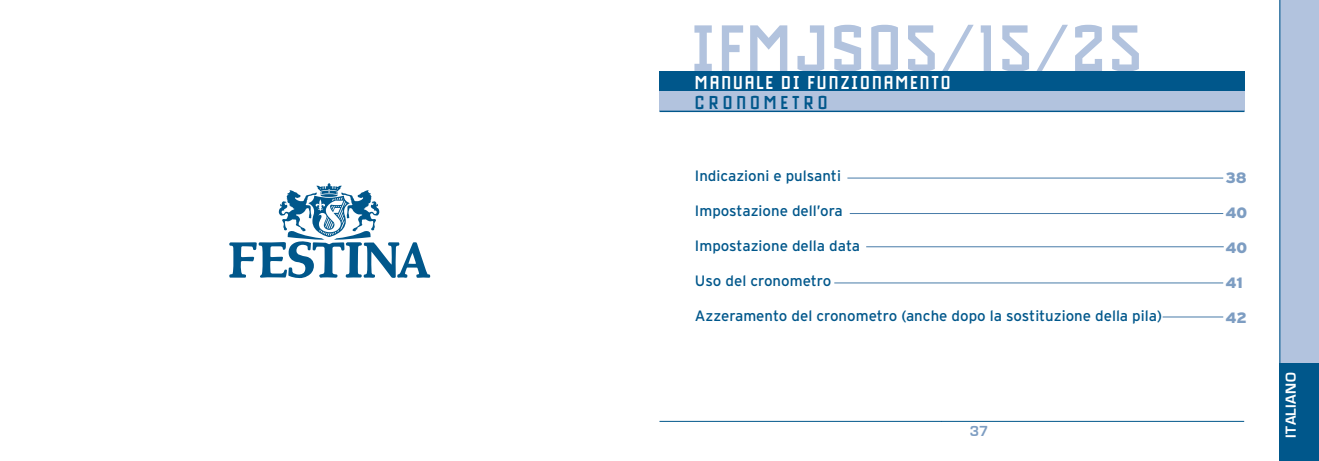
<style>
.page{position:relative;width:1319px;height:461px;background:#fff}
.page>*{position:absolute;margin:0;border:0;box-sizing:border-box;transform-origin:0 0}
.PAGINACIÓ{font:700 70px "Drukpa";letter-spacing:.04em;color:#b2c3de}
.TITULARS{font:700 20px "Drukpa";letter-spacing:.1em;color:#fff}
.t1{font:700 20px "Drukpa";color:#00578b}
.TEXT{font:15px "Interstate";color:#00578b}
.t2{font:900 15px "Interstate";color:#7d9dc2}
.PESTANYES{font:700 15px "Eurostile";letter-spacing:.025em;color:#fff}
.PAGINACIÓ-2{font:700 15px "Eurostile";color:#7d9dc2}
</style>
<div class="page">
<hr style="left:659px;top:421px;width:282px;height:1px;background:#00578b">
<hr style="left:941px;top:421px;width:302px;height:1px;background:#00578b">
<div style="left:1278px;top:0;width:40px;height:461px;background:#b2c3de"></div>
<div style="left:1278px;top:363px;width:40px;height:98px;background:#00578b"></div>
<hr style="left:1279px;top:0;width:1px;height:461px;background:#00578b">
<svg style="left:229px;top:183px;width:201px;height:95px"></svg>
<div style="left:659px;top:91px;width:585px;height:20px;background:#b2c3de"></div>
<div style="left:659px;top:71px;width:585px;height:20px;background:#00578b"></div>
<hr style="left:659px;top:111px;width:585px;height:1px;background:#00578b">
<hr style="left:847px;top:178px;width:375px;height:1px;background:#477ba8">
<hr style="left:849px;top:213px;width:373px;height:1px;background:#477ba8">
<hr style="left:1162px;top:316px;width:60px;height:1px;background:#477ba8">
<hr style="left:866px;top:246px;width:357px;height:1px;background:#477ba8">
<hr style="left:834px;top:282px;width:388px;height:1px;background:#477ba8">
<p class="PAGINACIÓ" style="left:690px;top:11px;width:453px">IFMJS05/15/25</p>
<p class="TITULARS" style="left:694px;top:72px;width:257px">MANUALE DI FUNZIONAMENTO</p>
<p class="t1" style="left:694px;top:92px;width:28px">CRONOMETRO</p>
<p class="TEXT" style="left:694px;top:167px;width:147px">Indicazioni e pulsanti</p>
<p class="TEXT" style="left:694px;top:202px;width:149px">Impostazione dell’ora</p>
<p class="TEXT" style="left:694px;top:237px;width:167px">Impostazione della data</p>
<p class="TEXT" style="left:694px;top:272px;width:138px">Uso del cronometro</p>
<p class="TEXT" style="left:694px;top:307px;width:468px">Azzeramento del cronometro (anche dopo la sostituzione della pila)</p>
<p class="PAGINACIÓ-2" style="left:969px;top:422px;width:20px">37</p>
<p class="t2" style="left:1225px;top:171px;width:23px">38</p>
<p class="t2" style="left:1225px;top:206px;width:23px">40</p>
<p class="t2" style="left:1225px;top:241px;width:23px">40</p>
<p class="t2" style="left:1225px;top:276px;width:19px">41</p>
<p class="t2" style="left:1225px;top:311px;width:23px">42</p>
<p class="PESTANYES" style="left:1282px;top:437px;width:67px;rotate:-90deg">Italiano</p>
</div>
